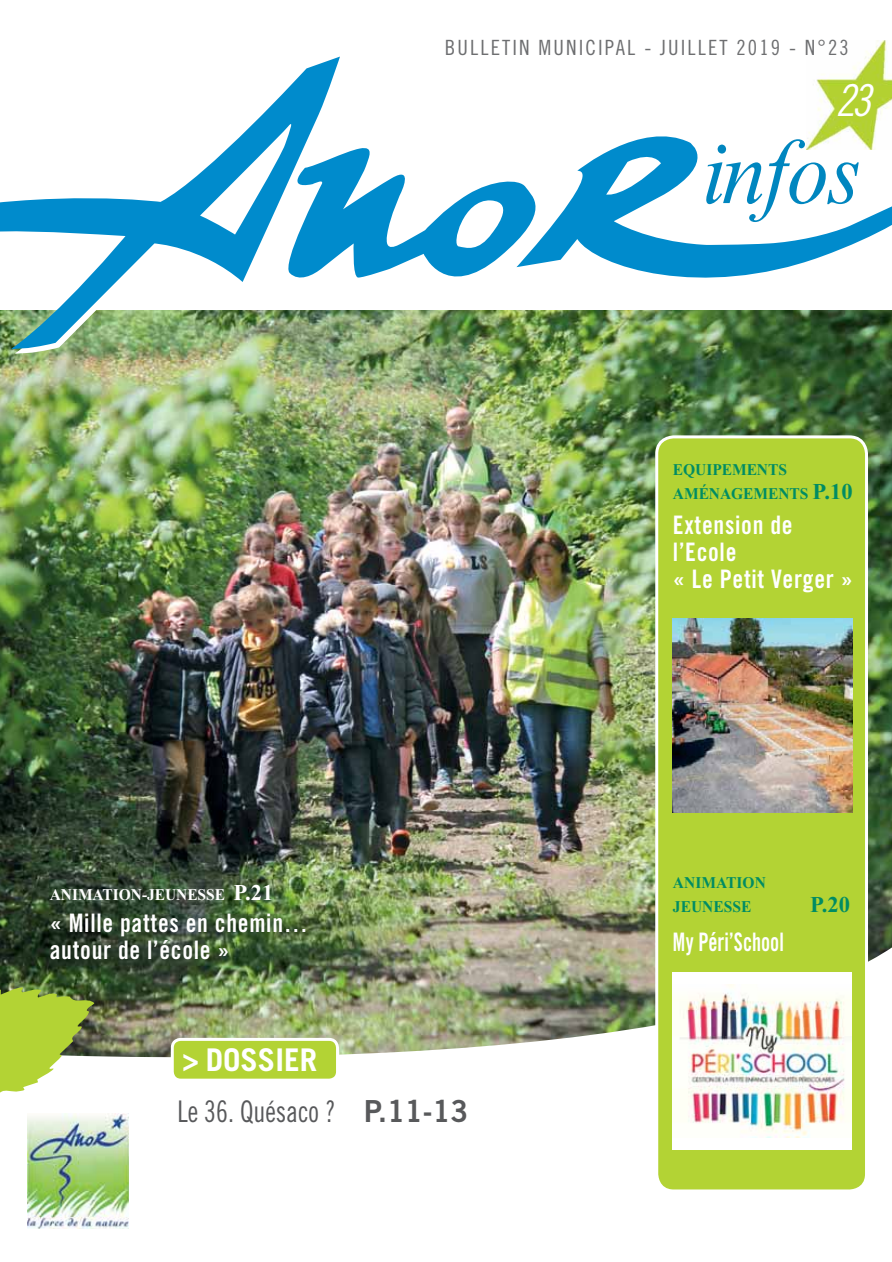
<style>
.page{position:relative;width:892px;height:1262px;background:#fff}
.page>*{position:absolute;margin:0;border:0;box-sizing:border-box;transform-origin:0 0}
.t1{font:43.95px "Trade Gothic Cond Eighteen Obl";color:#fff}
.t2{font:700 31.35px "Trade Gothic";color:#fff}
.t3{font:29.85px "Trade Gothic Cond Eighteen";color:#58595b;scale:.9 1}
.t4{font:25.5px/27px "Trade Gothic Bold Cond Twenty";letter-spacing:.03em;color:#fff;scale:.95 1}
.t5{font:25.5px "Trade Gothic Bold Cond Twenty";color:#fff;scale:.8 1}
.t6{font:700 22.65px "Times New Roman";color:#008c63}
.t7{font:21px "Trade Gothic Cond Eighteen";letter-spacing:.1em;color:#6d6e70}
.t8{font:700 16.35px/23.9px "Times New Roman";letter-spacing:-.005em;color:#008c63;scale:.95 1}
.t9{font:700 16.35px "Times New Roman";letter-spacing:-.005em;color:#fff;scale:.95 1}
.s1{font-size:22.65px}
.s2{font-size:30.75px}
.s3{font-family:"Trade Gothic Bold Two";font-size:30.45px}
</style>
<div class="page">
<img style="left:0;top:311px;width:892px;height:623px">
<img style="left:0;top:934px;width:892px;height:124px">
<div style="left:656px;top:437px;width:210px;height:754px;background:#b3d334;border-radius:17px"></div>
<div style="left:655px;top:435px;width:213px;height:757px;border:3px solid #fff;border-radius:17px"></div>
<img style="left:27px;top:1113px;width:102px;height:115px">
<svg style="left:0;top:310px;width:343px;height:45px;background:#96ac7c"></svg>
<svg style="left:0;top:57px;width:340px;height:293px"></svg>
<svg style="left:281px;top:146px;width:235px;height:161px"></svg>
<svg style="left:516px;top:136px;width:376px;height:142px"></svg>
<svg style="left:706px;top:139px;width:152px;height:83px"></svg>
<div style="left:172px;top:1039px;width:165px;height:41px;background:#b3d334;border-radius:9px"></div>
<div style="left:171px;top:1038px;width:168px;height:43px;border:3px solid #fff;border-radius:9px"></div>
<img style="left:806px;top:40px;width:86px;height:109px">
<svg style="left:0;top:987px;width:94px;height:105px"></svg>
<div style="left:672px;top:972px;width:179px;height:178px;background:#fff"></div>
<img style="left:672px;top:984px;width:179px;height:154px">
<img style="left:672px;top:619px;width:180px;height:194px">
<p class="t7" style="left:445px;top:40px;width:405px">BULLETIN MUNICIPAL - JUILLET 2019 - N°23</p>
<h1 class="t1" style="left:835px;top:84px;width:37px">23</h1>
<p class="t8" style="left:673px;top:457px;width:191px">EQUIPEMENTS<br>AMÉNAGEMENTS <span class="s1">P.10</span></p>
<p class="t9" style="left:50px;top:885px;width:237px">ANIMATION-JEUNESSE <span class="s1">P.21</span></p>
<p class="t4" style="left:50px;top:912px;width:273px">« Mille pattes en chemin… autour de l’école »</p>
<p class="t2" style="left:183px;top:1048px;width:136px"><span class="s2">&gt;</span> DOSSIER</p>
<p class="t3" style="left:177px;top:1100px;width:325px">Le 36. Quésaco ? <span class="s3">P.11-13</span></p>
<p class="t4" style="left:673px;top:514px;width:191px">Extension de l’Ecole<br>« Le Petit Verger »</p>
<p class="t8" style="left:673px;top:870px;width:99px">ANIMATION<br>JEUNESSE</p>
<p class="t5" style="left:673px;top:932px;width:140px">My Péri’School</p>
<p class="t6" style="left:810px;top:891px;width:42px">P.20</p>
</div>
